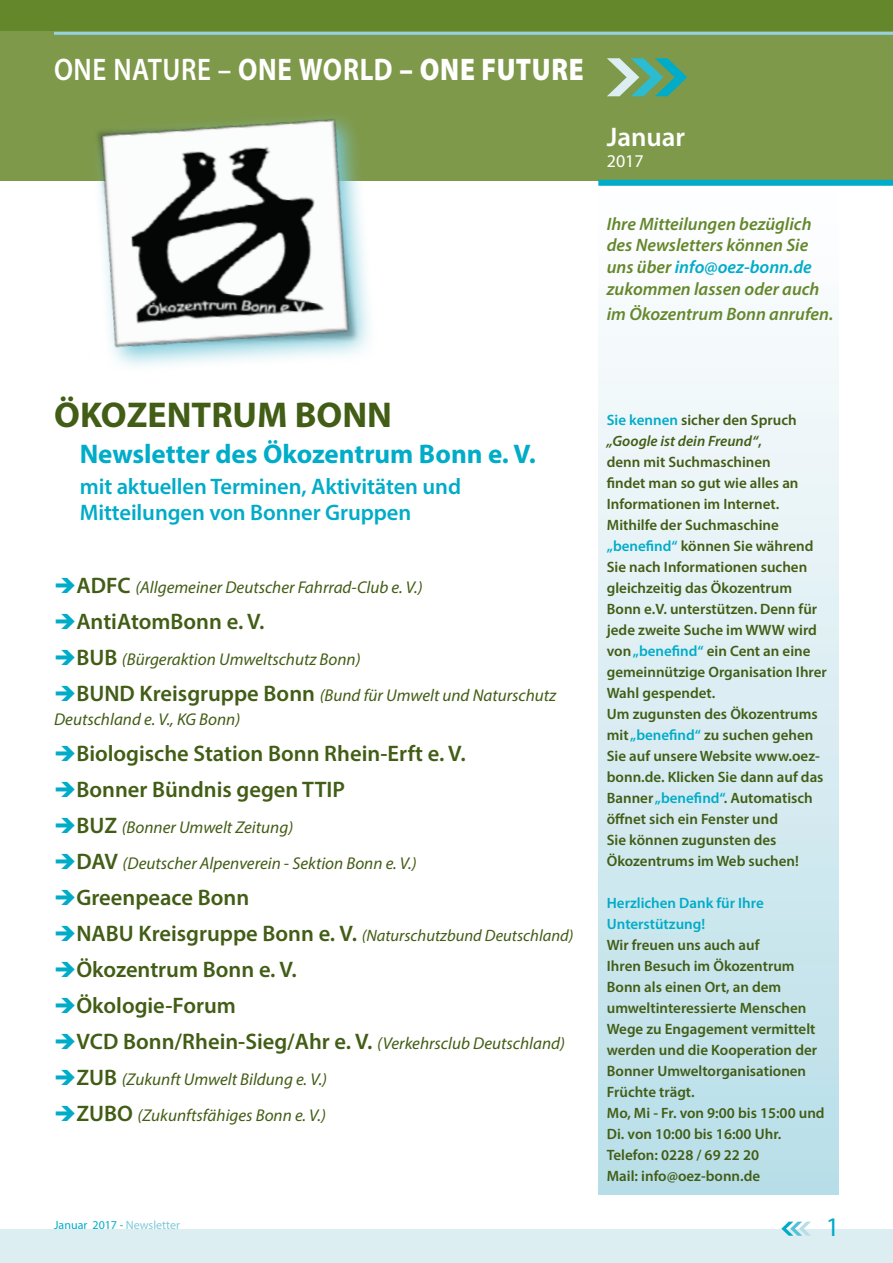
<style>
.page{position:relative;width:893px;height:1263px;background:#fff}
.page>*{position:absolute;margin:0;border:0;box-sizing:border-box;transform-origin:0 0}
.t1{font:700 36px "Myriad Pro";color:#425d15}
.t2{font:600 31.35px "Myriad Pro";letter-spacing:.02em;color:#fff;scale:.86 1}
.t3{font:700 27px "Myriad Pro";color:#00acc8}
.t4{font:600 27px "Myriad Pro";color:#fff}
.t5{font:27px "Myriad Pro";color:#00acc8}
.t6{font:600 22.5px "Myriad Pro";color:#425d15}
.t7{font:600 22.5px/25.5px "Myriad Pro";letter-spacing:-.005em;color:#00acc8}
.t8{font:italic 600 18px/21.6px "Myriad Pro";color:#65872b}
.t9{font:18px "Myriad Pro";color:#fff}
.t10{font:italic 17.1px/24px "Myriad Pro";color:#425d15}
.t11{font:italic 16.5px "Myriad Pro";color:#425d15}
.t12{font:600 15px/21px "Myriad Pro";color:#425d15}
.t13{font:600 15px/21px "Myriad Pro";color:#00acc8}
.t14{font:12px "Myriad Pro";color:#00acc8}
.s1{font-weight:700}
.s2{font-weight:900}
.s3{color:#00acc8}
.s4{font-weight:600;font-style:normal;font-size:22.5px}
.s5{font-weight:400;font-style:italic;font-size:17.1px}
.s6{font-style:italic}
.s7{color:#7ccada}
</style>
<div class="page">
<div style="left:0;top:1229px;width:893px;height:34px;background:#ddeef3"></div>
<svg style="left:781px;top:1221px;width:30px;height:15px"></svg>
<div style="left:598px;top:180px;width:241px;height:1015px;background:linear-gradient(to bottom,#fff,#b8dee8)"></div>
<div style="left:0;top:0;width:893px;height:180px;background:#7f994a"></div>
<svg style="left:607px;top:58px;width:80px;height:38px"></svg>
<img style="left:65px;top:117px;width:323px;height:250px">
<div style="left:598px;top:180px;width:295px;height:6px;background:#00acc8"></div>
<hr style="left:54px;top:32px;width:839px;height:3px;background:#95d1df">
<div style="left:0;top:0;width:893px;height:30px;background:#65872b"></div>
<h2 class="t2" style="left:54px;top:49px;width:617px">ONE NATURE – <span class="s1">ONE WORLD</span> <span class="s2">– ONE FUTURE</span></h2>
<h3 class="t4" style="left:607px;top:120px;width:80px">Januar</h3>
<p class="t9" style="left:607px;top:150px;width:38px">2017</p>
<p class="t8" style="left:607px;top:212px;width:214px">Ihre Mitteilungen bezüglich des Newsletters können Sie uns über <span class="s3">info@oez-bonn.de </span>zukommen lassen oder auch</p>
<p class="t8" style="left:607px;top:302px;width:228px">im Ökozentrum Bonn anrufen.</p>
<h1 class="t1" style="left:54px;top:391px;width:339px">ÖKOZENTRUM BONN</h1>
<h3 class="t3" style="left:80px;top:436px;width:457px">Newsletter des Ökozentrum Bonn e. V.</h3>
<h3 class="t7" style="left:80px;top:473px;width:383px">mit aktuellen Terminen, Aktivitäten und<br>Mitteilungen von Bonner Gruppen</h3>
<p class="t10" style="left:54px;top:575px;width:370px"><span class="s3">➔</span><span class="s4">ADFC</span> (Allgemeiner Deutscher Fahrrad-Club e. V.)</p>
<h3 class="t6" style="left:54px;top:607px;width:212px"><span class="s3">➔</span>AntiAtomBonn e. V.</h3>
<p class="t10" style="left:54px;top:647px;width:308px"><span class="s3">➔</span><span class="s4">BUB</span> (Bürgeraktion Umweltschutz Bonn)</p>
<p class="t10" style="left:54px;top:683px;width:504px"><span class="s3">➔</span><span class="s4">BUND Kreisgruppe Bonn</span> (Bund für Umwelt und Naturschutz<br>Deutschland e. V., KG Bonn)</p>
<h3 class="t6" style="left:54px;top:739px;width:413px"><span class="s3">➔</span>Biologische Station Bonn Rhein-Erft e. V.</h3>
<h3 class="t6" style="left:54px;top:775px;width:292px"><span class="s3">➔</span>Bonner Bündnis gegen TTIP</h3>
<p class="t10" style="left:54px;top:815px;width:241px"><span class="s3">➔</span><span class="s4">BUZ</span> (Bonner Umwelt Zeitung)</p>
<p class="t10" style="left:54px;top:851px;width:364px"><span class="s3">➔</span><span class="s4">DAV</span> (Deutscher Alpenverein - Sektion Bonn e. V.)</p>
<h3 class="t6" style="left:54px;top:883px;width:197px"><span class="s3">➔</span>Greenpeace Bonn</h3>
<p class="t11" style="left:54px;top:925px;width:521px"><span class="s3">➔</span><span class="s4">NABU Kreisgruppe Bonn e. V.</span> (Naturschutzbund Deutschland)</p>
<h3 class="t6" style="left:54px;top:955px;width:244px"><span class="s3">➔</span>Ökozentrum Bonn e. V.</h3>
<h3 class="t6" style="left:54px;top:991px;width:184px"><span class="s3">➔</span>Ökologie-Forum</h3>
<h3 class="t6" style="left:54px;top:1027px;width:513px"><span class="s3">➔</span>VCD Bonn/Rhein-Sieg/Ahr e. V. <span class="s5">(Verkehrsclub Deutschland)</span></h3>
<p class="t10" style="left:54px;top:1067px;width:275px"><span class="s3">➔</span><span class="s4">ZUB</span> (Zukunft Umwelt Bildung e. V.)</p>
<p class="t10" style="left:54px;top:1103px;width:274px"><span class="s3">➔</span><span class="s4">ZUBO</span> (Zukunftsfähiges Bonn e. V.)</p>
<p class="t12" style="left:607px;top:409px;width:222px"><span class="s3">Sie kennen</span> sicher den Spruch <span class="s6">„Google ist dein Freund“</span>,<br>denn mit Suchmaschinen<br>findet man so gut wie alles an<br>Informationen im Internet.<br>Mithilfe der Suchmaschine <span class="s3">„benefind“</span> können Sie während<br>Sie nach Informationen suchen gleichzeitig das Ökozentrum<br>Bonn e.V. unterstützen. Denn für jede zweite Suche im WWW wird von <span class="s3">„benefind“</span> ein Cent an eine gemeinnützige Organisation Ihrer<br>Wahl gespendet.<br>Um zugunsten des Ökozentrums mit <span class="s3">„benefind“</span> zu suchen gehen<br>Sie auf unsere Website www.oez&shy;bonn.de. Klicken Sie dann auf das<br>Banner <span class="s3">„benefind“</span>. Automatisch öffnet sich ein Fenster und<br>Sie können zugunsten des<br>Ökozentrums im Web suchen!</p>
<p class="t13" style="left:607px;top:892px;width:158px">Herzlichen Dank für Ihre<br>Unterstützung!</p>
<p class="t12" style="left:607px;top:934px;width:219px">Wir freuen uns auch auf<br>Ihren Besuch im Ökozentrum<br>Bonn als einen Ort, an dem umweltinteressierte Menschen<br>Wege zu Engagement vermittelt werden und die Kooperation der<br>Bonner Umweltorganisationen<br>Früchte trägt.<br>Mo, Mi - Fr. von 9:00 bis 15:00 und<br>Di. von 10:00 bis 16:00 Uhr.<br>Telefon: 0228 / 69 22 20<br>Mail: info@oez-bonn.de</p>
<p class="t14" style="left:54px;top:1218px;width:127px">Januar 2017 - <span class="s7">Newsletter</span></p>
<h3 class="t5" style="left:826px;top:1210px;width:15px">1</h3>
</div>
